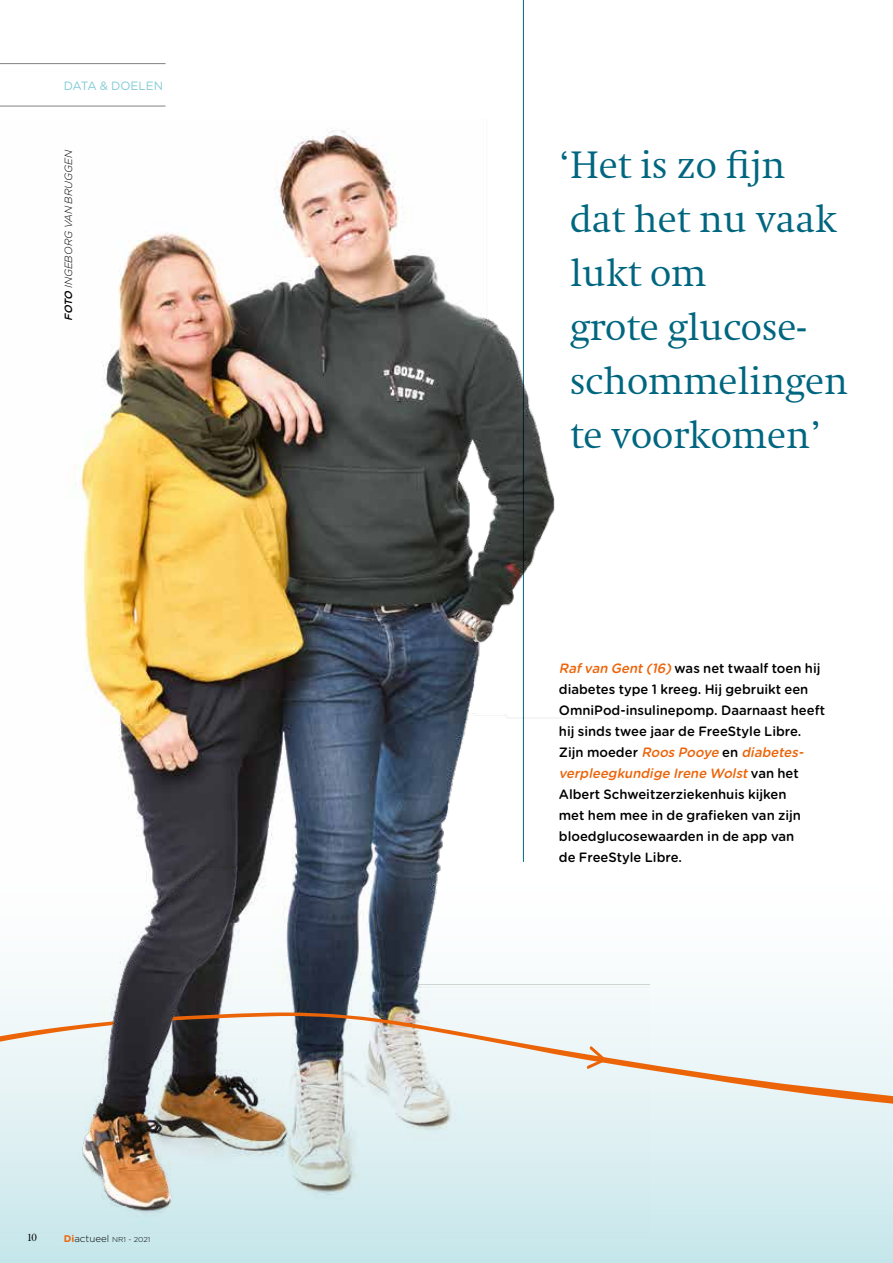
<style>
.page{position:relative;width:893px;height:1263px;background:#fff}
.page>*{position:absolute;margin:0;border:0;box-sizing:border-box;transform-origin:0 0}
.t1{font:300 39px/54px "Swift LT Std";color:#006680}
.t2{font:500 13.5px/21px "Gotham Rounded";color:#000}
.t3{font:12px "Gotham Rounded";color:#81cbd4}
.t4{font:italic 300 10.5px "Gotham Rounded";color:#000}
.t5{font:10.5px "Baskerville BQ";color:#000}
.t6{font:300 7.2px "Gotham Rounded";color:#000;scale:1.05 1}
.s1{font-weight:500}
.s2{font-weight:700;font-size:9.75px;color:#ec6408}
.s3{font-size:9.75px}
.s4{font-style:italic;color:#ec6408}
</style>
<div class="page">
<svg style="left:0;top:997px;width:893px;height:266px;background:#cce9ec"></svg>
<hr style="left:523px;top:0;width:1px;height:862px;background:#006680">
<img style="left:71px;top:119px;width:579px;height:1115px">
<svg style="left:390px;top:1002px;width:503px;height:172px;fill:#e7f3f5"></svg>
<img style="left:0;top:855px;width:390px;height:379px">
<hr style="left:0;top:106px;width:166px;height:1px;background:#000">
<hr style="left:0;top:63px;width:166px;height:1px;background:#000">
<svg style="left:587px;top:1046px;width:18px;height:23px"></svg>
<p class="t3" style="left:64px;top:77px;width:101px">DATA &amp; DOELEN</p>
<p class="t4" style="left:62px;top:321px;width:172px;rotate:-90deg"><span class="s1">FOTO</span> INGEBORG VAN BRUGGEN</p>
<p class="t5" style="left:27px;top:1232px;width:12px">10</p>
<p class="t6" style="left:64px;top:1234px;width:84px"><span class="s2">Di</span><span class="s3">actueel</span> NR1 - 2021</p>
<h1 class="t1" style="left:559px;top:139px;width:291px">‘Het is zo fijn dat het nu vaak lukt om<br>grote glucose&shy;schommelingen te voorkomen’</h1>
<p class="t2" style="left:559px;top:657px;width:268px"><span class="s4">Rafvan Gent(16)</span>was net twaalf toen hij diabetes type 1 kreeg. Hij gebruikt een OmniPod-insulinepomp. Daarnaast heeft hij sinds twee jaar de FreeStyle Libre.<br>Z i j n m o e d e r <span class="s4">Roos Pooye</span> e n <span class="s4">diabetes&shy;verpleegkundige Irene Wolst</span>v a n h e t Albert Schweitzerziekenhuis kijken<br>met hem mee in de grafieken van zijn bloedglucosewaarden in de app van<br>de FreeStyle Libre.</p>
</div>
